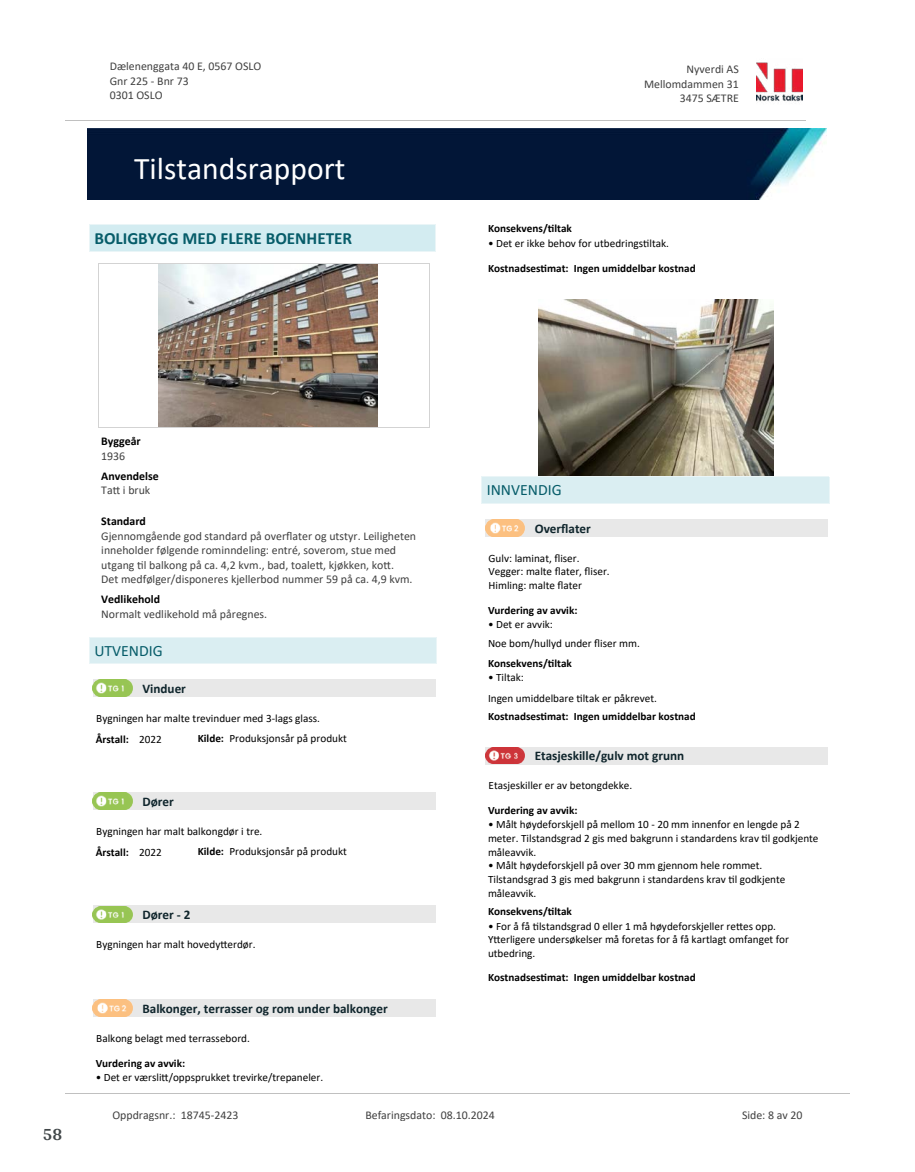
<style>
.page{position:relative;width:915px;height:1172px;background:#fff}
.page>*{position:absolute;margin:0;border:0;box-sizing:border-box;transform-origin:0 0}
.t1{font:31.65px "Calibri";color:#fff}
.t2{font:700 18px "Arya";color:#414749}
.t3{font:700 17.1px "Calibri";color:#065c69}
.t4{font:15.75px "Calibri";color:#065c69}
.t5{font:700 13.2px "Calibri";color:#0f252c}
.t6{font:11.85px/14.4px "Calibri";color:#404040}
.t7{font:700 11.85px "Calibri";color:#000}
.t8{font:11.25px/13.6px "Calibri";color:#000}
.t9{font:700 11.25px "Calibri";color:#000}
.s1{font-weight:700}
</style>
<div class="page">
<div style="left:89px;top:637px;width:347px;height:27px;background:#daeef2"></div>
<svg style="left:89px;top:638px;width:1px;height:26px"></svg>
<svg style="left:436px;top:638px;width:1px;height:26px"></svg>
<hr style="left:89px;top:637px;width:348px;height:1px;background:#eaf5f7">
<hr style="left:89px;top:664px;width:348px;height:1px;background:#eaf5f7">
<div style="left:93px;top:680px;width:342px;height:17px;background:#e8e8e8"></div>
<img style="left:93px;top:680px;width:39px;height:17px">
<div style="left:93px;top:793px;width:342px;height:17px;background:#e8e8e8"></div>
<svg style="left:97px;top:797px;width:36px;height:13px"></svg>
<img style="left:93px;top:792px;width:39px;height:17px">
<div style="left:93px;top:906px;width:342px;height:17px;background:#e8e8e8"></div>
<img style="left:93px;top:906px;width:39px;height:17px">
<div style="left:93px;top:1000px;width:342px;height:17px;background:#e8e8e8"></div>
<img style="left:93px;top:1000px;width:39px;height:17px">
<img style="left:158px;top:264px;width:219px;height:163px">
<hr style="left:98px;top:263px;width:1px;height:165px;background:#d3d3d3">
<hr style="left:429px;top:263px;width:1px;height:165px;background:#d3d3d3">
<hr style="left:98px;top:263px;width:331px;height:1px;background:#d3d3d3">
<hr style="left:98px;top:427px;width:331px;height:1px;background:#d3d3d3">
<div style="left:89px;top:224px;width:346px;height:28px;background:#d3ecf1"></div>
<svg style="left:89px;top:225px;width:1px;height:27px"></svg>
<svg style="left:435px;top:224px;width:1px;height:28px"></svg>
<hr style="left:89px;top:224px;width:346px;height:1px;background:#eaf5f7">
<hr style="left:89px;top:252px;width:346px;height:1px;background:#eaf5f7">
<img style="left:538px;top:300px;width:234px;height:175px">
<div style="left:481px;top:477px;width:347px;height:26px;background:#daeef2"></div>
<svg style="left:481px;top:478px;width:1px;height:25px"></svg>
<svg style="left:828px;top:478px;width:1px;height:25px"></svg>
<hr style="left:481px;top:477px;width:348px;height:1px;background:#eaf5f7">
<hr style="left:481px;top:503px;width:348px;height:1px;background:#eaf5f7">
<div style="left:485px;top:519px;width:342px;height:18px;background:#e8e8e8"></div>
<svg style="left:490px;top:519px;width:35px;height:13px"></svg>
<img style="left:485px;top:520px;width:39px;height:17px">
<div style="left:485px;top:747px;width:342px;height:17px;background:#e8e8e8"></div>
<img style="left:485px;top:747px;width:39px;height:17px">
<img style="left:756px;top:62px;width:46px;height:40px">
<hr style="left:65px;top:120px;width:740px;height:1px;background:#c0c0c0">
<img style="left:88px;top:129px;width:738px;height:71px">
<hr style="left:65px;top:1093px;width:784px;height:1px;background:#c0c0c0">
<p class="t6" style="left:110px;top:59px;width:153px">Dælenenggata 40 E, 0567 OSLO<br>Gnr 225 - Bnr 73<br>0301 OSLO</p>
<p class="t6" style="left:686px;top:62px;width:54px">Nyverdi AS</p>
<p class="t6" style="left:643px;top:76px;width:96px">Mellomdammen 31</p>
<p class="t6" style="left:679px;top:91px;width:61px">3475 SÆTRE</p>
<h1 class="t1" style="left:134px;top:147px;width:213px">Tilstandsrapport</h1>
<h3 class="t3" style="left:94px;top:226px;width:259px">BOLIGBYGG MED FLERE BOENHETER</h3>
<p class="t9" style="left:488px;top:221px;width:85px">Konsekvens/琀椀ltak</p>
<p class="t8" style="left:488px;top:236px;width:182px">• Det er ikke behov for utbedrings琀椀ltak.</p>
<p class="t9" style="left:488px;top:260px;width:209px">Kostnadses琀椀mat: Ingen umiddelbar kostnad</p>
<h2 class="t2" style="left:43px;top:1123px;width:21px">58</h2>
<p class="t7" style="left:101px;top:433px;width:41px">Byggeår</p>
<p class="t6" style="left:101px;top:448px;width:26px">1936</p>
<p class="t7" style="left:101px;top:467px;width:59px">Anvendelse</p>
<p class="t6" style="left:101px;top:483px;width:50px">Ta琀琀 i bruk</p>
<p class="t7" style="left:101px;top:513px;width:46px">Standard</p>
<p class="t6" style="left:101px;top:528px;width:316px">Gjennomgående god standard på over昀氀ater og utstyr. Leiligheten inneholder følgende rominndeling: entré, soverom, stue med utgang 琀椀l balkong på ca. 4,2 kvm., bad, toale琀琀, kjøkken, ko琀琀.<br>Det medfølger/disponeres kjellerbod nummer 59 på ca. 4,9 kvm.</p>
<p class="t7" style="left:101px;top:591px;width:60px">Vedlikehold</p>
<p class="t6" style="left:101px;top:606px;width:167px">Normalt vedlikehold må påregnes.</p>
<h3 class="t4" style="left:94px;top:639px;width:70px">UTVENDIG</h3>
<p class="t5" style="left:142px;top:679px;width:45px">Vinduer</p>
<p class="t8" style="left:96px;top:708px;width:226px;line-height:20.4px">Bygningen har malte trevinduer med 3-lags glass.<br><span class="s1">Årstall:</span> 2022</p>
<p class="t8" style="left:198px;top:731px;width:151px"><span class="s1">Kilde:</span> Produksjonsår på produkt</p>
<p class="t5" style="left:142px;top:792px;width:33px">Dører</p>
<p class="t8" style="left:96px;top:821px;width:168px;line-height:20.4px">Bygningen har malt balkongdør i tre.<br><span class="s1">Årstall:</span> 2022</p>
<p class="t8" style="left:198px;top:844px;width:151px"><span class="s1">Kilde:</span> Produksjonsår på produkt</p>
<p class="t5" style="left:142px;top:905px;width:50px">Dører - 2</p>
<p class="t8" style="left:96px;top:937px;width:161px">Bygningen har malt hovedy琀琀erdør.</p>
<p class="t5" style="left:142px;top:999px;width:247px">Balkonger, terrasser og rom under balkonger</p>
<p class="t8" style="left:96px;top:1031px;width:155px">Balkong belagt med terrassebord.</p>
<p class="t9" style="left:96px;top:1055px;width:91px">Vurdering av avvik:</p>
<p class="t8" style="left:96px;top:1070px;width:229px">• Det er værsli琀琀/oppsprukket trevirke/trepaneler.</p>
<h3 class="t4" style="left:486px;top:479px;width:76px">INNVENDIG</h3>
<p class="t5" style="left:534px;top:519px;width:58px">Over昀氀ater</p>
<p class="t8" style="left:488px;top:551px;width:123px">Gulv: laminat, 昀氀iser.<br>Vegger: malte 昀氀ater, 昀氀iser.<br>Himling: malte 昀氀ater</p>
<p class="t9" style="left:488px;top:602px;width:91px">Vurdering av avvik:</p>
<p class="t8" style="left:488px;top:615px;width:153px;line-height:18.5px">• Det er avvik:<br>Noe bom/hullyd under 昀氀iser mm.</p>
<p class="t9" style="left:488px;top:655px;width:85px">Konsekvens/琀椀ltak</p>
<p class="t8" style="left:488px;top:667px;width:170px;line-height:21px">• Tiltak:<br>Ingen umiddelbare 琀椀ltak er påkrevet.</p>
<p class="t9" style="left:488px;top:708px;width:209px">Kostnadses琀椀mat: Ingen umiddelbar kostnad</p>
<p class="t5" style="left:534px;top:746px;width:151px">Etasjeskille/gulv mot grunn</p>
<p class="t8" style="left:488px;top:778px;width:145px">Etasjeskiller er av betongdekke.</p>
<p class="t9" style="left:488px;top:802px;width:91px">Vurdering av avvik:</p>
<p class="t8" style="left:488px;top:817px;width:332px">• Målt høydeforskjell på mellom 10 - 20 mm innenfor en lengde på 2 meter. Tilstandsgrad 2 gis med bakgrunn i standardens krav 琀椀l godkjente måleavvik.</p>
<p class="t8" style="left:488px;top:858px;width:299px">• Målt høydeforskjell på over 30 mm gjennom hele rommet.<br>Tilstandsgrad 3 gis med bakgrunn i standardens krav 琀椀l godkjente måleavvik.</p>
<p class="t9" style="left:488px;top:904px;width:85px">Konsekvens/琀椀ltak</p>
<p class="t8" style="left:488px;top:919px;width:302px">• For å få 琀椀lstandsgrad 0 eller 1 må høydeforskjeller re琀琀es opp.<br>Y琀琀erligere undersøkelser må foretas for å få kartlagt omfanget for utbedring.</p>
<p class="t9" style="left:488px;top:969px;width:209px">Kostnadses琀椀mat: Ingen umiddelbar kostnad</p>
<p class="t6" style="left:112px;top:1107px;width:127px">Oppdragsnr.: 18745-2423</p>
<p class="t6" style="left:365px;top:1107px;width:131px">Befaringsdato: 08.10.2024</p>
<p class="t6" style="left:741px;top:1107px;width:62px">Side: 8 av 20</p>
</div>
